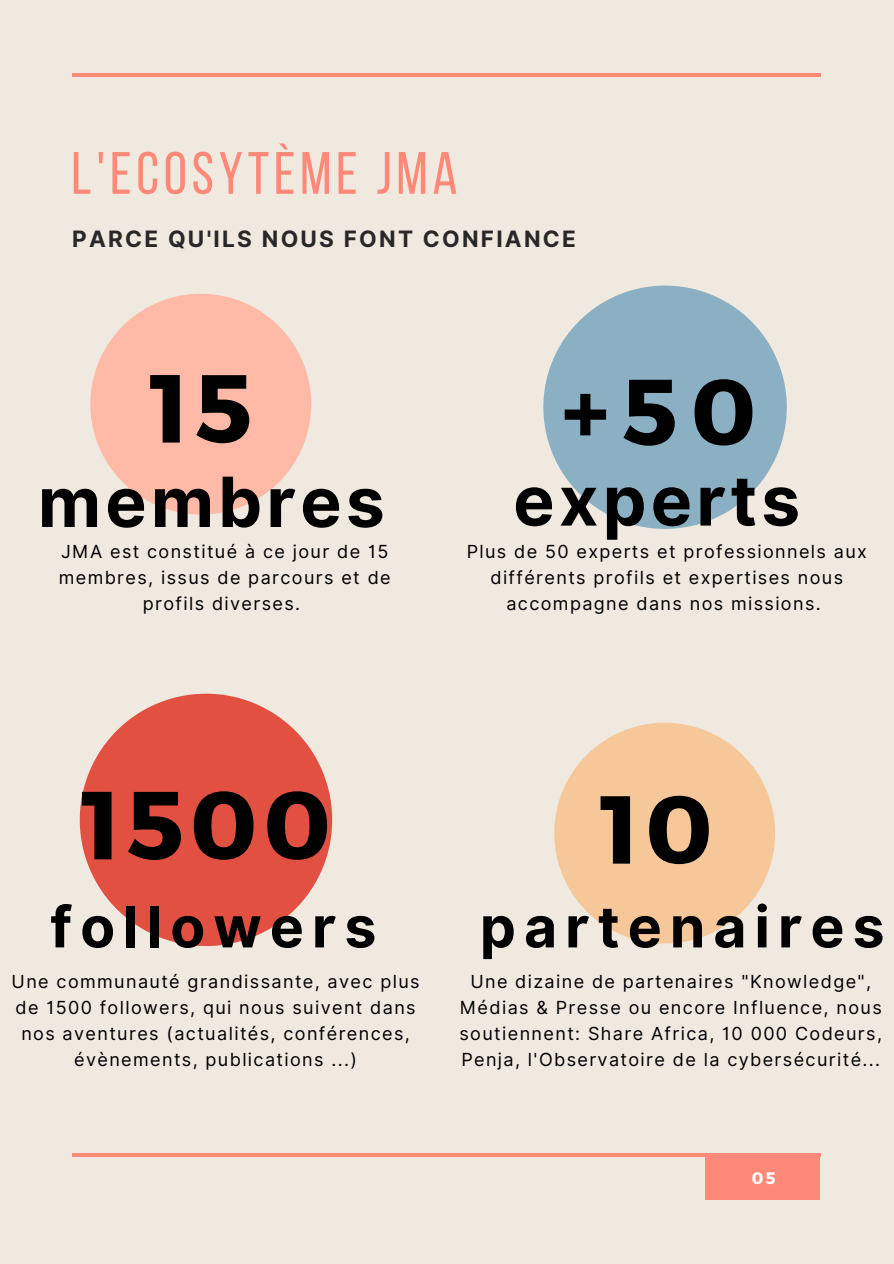
<style>
.page{position:relative;width:894px;height:1264px;background:#fff}
.page>*{position:absolute;margin:0;border:0;box-sizing:border-box;transform-origin:0 0}
.t1{font:700 96.3px "Montserrat";letter-spacing:.06em;color:#000}
.t2{font:700 96.15px "Montserrat";color:#000}
.t3{font:700 93.3px "Montserrat";color:#000}
.t4{font:700 69.3px "Inter";letter-spacing:.06em;color:#000}
.t5{font:59.55px "Bebas Neue";letter-spacing:.08em;color:#ff8979}
.t6{font:700 57px "Inter";letter-spacing:.14em;color:#000}
.t7{font:700 22.5px "Inter";letter-spacing:.1em;color:#292828}
.t8{font:18px/26px "Inter";letter-spacing:.075em;color:#000;text-align:center}
.t9{font:700 16.5px "Montserrat";color:#fff}
</style>
<div class="page">
<div style="left:0;top:0;width:893px;height:1263px;background:#f0e9e0"></div>
<hr style="left:72px;top:74px;width:748px;height:3px;background:#ff8979">
<div style="left:705px;top:1153px;width:115px;height:46px;background:#ff8979"></div>
<hr style="left:72px;top:1153px;width:748px;height:3px;background:#ff8979">
<svg style="left:543px;top:285px;width:243px;height:244px;fill:#8bb0c4"></svg>
<svg style="left:554px;top:722px;width:220px;height:221px;fill:#f6c899"></svg>
<svg style="left:80px;top:693px;width:252px;height:253px;fill:#e25042"></svg>
<svg style="left:90px;top:294px;width:221px;height:220px;fill:#ffb9a7"></svg>
<p class="t5" style="left:71px;top:149px;width:387px">L'ECOSYTÈME JMA</p>
<p class="t7" style="left:72px;top:225px;width:505px">PARCE QU'ILS NOUS FONT CONFIANCE</p>
<p class="t1" style="left:149px;top:345px;width:104px">15</p>
<p class="t3" style="left:561px;top:351px;width:196px">+50</p>
<p class="t4" style="left:38px;top:460px;width:348px">membres</p>
<p class="t8" style="left:59px;top:538px;width:333px">JMA est constitué à ce jour de 15 membres, issus de parcours et de profils diverses.</p>
<p class="t4" style="left:513px;top:459px;width:288px">experts</p>
<p class="t8" style="left:466px;top:538px;width:401px">Plus de 50 experts et professionnels aux différents profils et expertises nous accompagne dans nos missions.</p>
<p class="t1" style="left:81px;top:762px;width:251px">1500</p>
<p class="t2" style="left:599px;top:766px;width:114px">10</p>
<p class="t6" style="left:50px;top:892px;width:328px">followers</p>
<p class="t6" style="left:479px;top:892px;width:406px">partenaires</p>
<p class="t8" style="left:12px;top:968px;width:409px">Une communauté grandissante, avec plus de 1500 followers, qui nous suivent dans nos aventures (actualités, conférences, évènements, publications ...)</p>
<p class="t8" style="left:459px;top:968px;width:424px">Une dizaine de partenaires "Knowledge", Médias &amp; Presse ou encore Influence, nous soutiennent: Share Africa, 10 000 Codeurs, Penja, l'Observatoire de la cybersécurité...</p>
<p class="t9" style="left:751px;top:1167px;width:25px">05</p>
</div>
